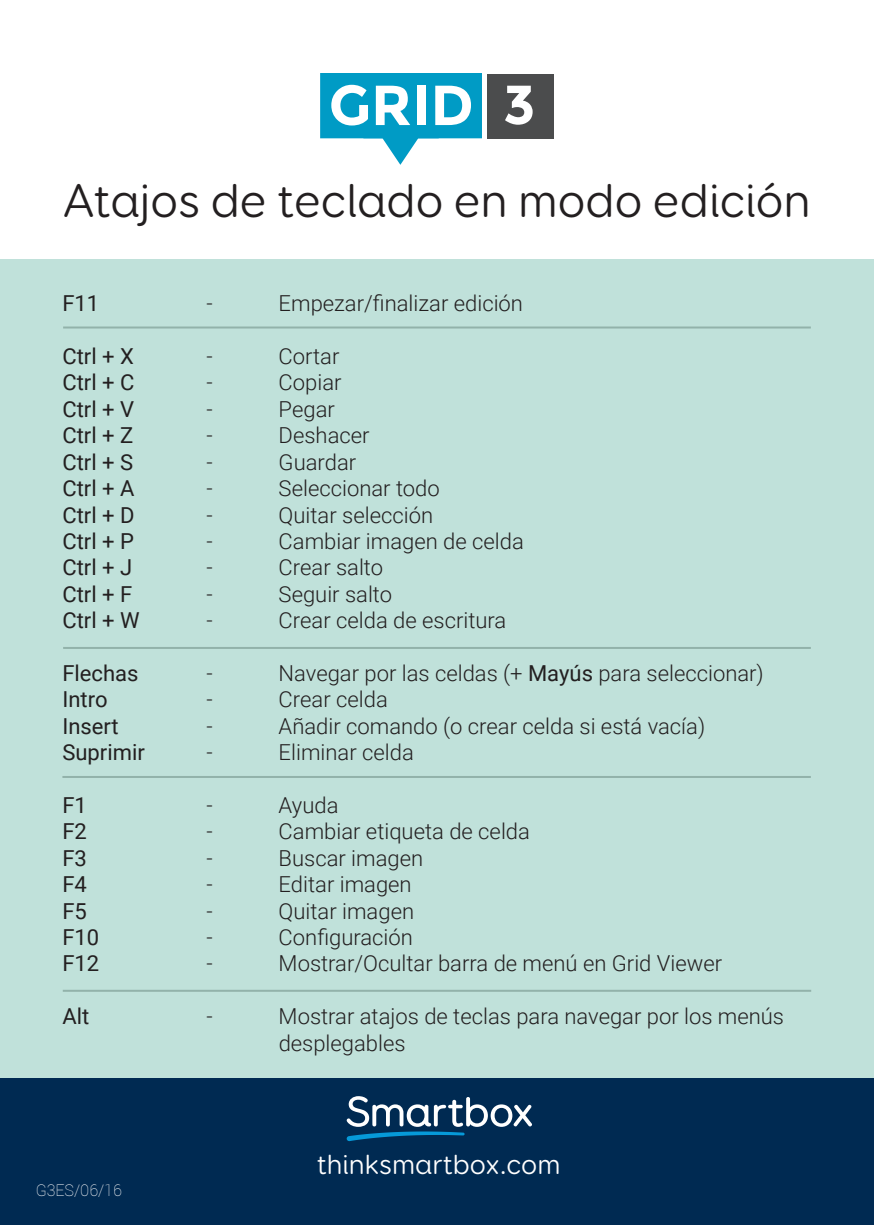
<style>
.page{position:relative;width:874px;height:1225px;background:#fff}
.page>*{position:absolute;margin:0;border:0;box-sizing:border-box;transform-origin:0 0}
.t1{font:48px "Booster Next FY";color:#231f20}
.t2{font:28px "Booster Next FY";color:#fff}
.Paragraph_Style_1{font:300 22px "Roboto";color:#231f20}
.Paragraph_Style_1-2{font:22px "Roboto";color:#231f20}
.Para{font:100 16px "Roboto";color:#fff}
.s1{font-weight:400}
</style>
<div class="page">
<div style="left:0;top:259px;width:873px;height:830px;background:#c0e1da"></div>
<div style="left:0;top:1078px;width:873px;height:147px;background:#002a52"></div>
<svg style="left:346px;top:1096px;width:185px;height:45px"></svg>
<hr style="left:63px;top:647px;width:747px;height:2px;background:#92b2aa">
<hr style="left:62px;top:776px;width:748px;height:2px;background:#92b2aa">
<div style="left:487px;top:74px;width:66px;height:64px;background:#4b4c4d"></div>
<svg style="left:505px;top:86px;width:27px;height:39px"></svg>
<svg style="left:320px;top:74px;width:161px;height:91px"></svg>
<hr style="left:63px;top:989px;width:747px;height:2px;background:#92b2aa">
<hr style="left:63px;top:326px;width:747px;height:2px;background:#92b2aa">
<p class="t1" style="left:62px;top:172px;width:749px">Atajos de teclado en modo edición</p>
<p class="Paragraph_Style_1-2" style="left:62px;top:288px;width:38px">F11</p>
<p class="Paragraph_Style_1" style="left:206px;top:288px;width:8px">-</p>
<p class="Paragraph_Style_1" style="left:278px;top:288px;width:246px">Empezar/finalizar edición</p>
<p class="Paragraph_Style_1-2" style="left:62px;top:341px;width:73px">Ctrl + X</p>
<p class="Paragraph_Style_1" style="left:206px;top:341px;width:8px">-</p>
<p class="Paragraph_Style_1" style="left:278px;top:341px;width:62px">Cortar</p>
<p class="Paragraph_Style_1-2" style="left:62px;top:367px;width:74px">Ctrl + C</p>
<p class="Paragraph_Style_1" style="left:206px;top:367px;width:8px">-</p>
<p class="Paragraph_Style_1" style="left:278px;top:367px;width:64px">Copiar</p>
<p class="Paragraph_Style_1-2" style="left:62px;top:393px;width:73px">Ctrl + V</p>
<p class="Paragraph_Style_1" style="left:206px;top:393px;width:8px">-</p>
<p class="Paragraph_Style_1" style="left:278px;top:393px;width:58px">Pegar</p>
<p class="Paragraph_Style_1-2" style="left:62px;top:420px;width:72px">Ctrl + Z</p>
<p class="Paragraph_Style_1" style="left:206px;top:420px;width:8px">-</p>
<p class="Paragraph_Style_1" style="left:278px;top:420px;width:92px">Deshacer</p>
<p class="Paragraph_Style_1-2" style="left:62px;top:446px;width:72px">Ctrl + S</p>
<p class="Paragraph_Style_1" style="left:206px;top:446px;width:8px">-</p>
<p class="Paragraph_Style_1" style="left:278px;top:446px;width:79px">Guardar</p>
<p class="Paragraph_Style_1-2" style="left:62px;top:473px;width:74px">Ctrl + A</p>
<p class="Paragraph_Style_1" style="left:206px;top:473px;width:8px">-</p>
<p class="Paragraph_Style_1" style="left:278px;top:473px;width:162px">Seleccionar todo</p>
<p class="Paragraph_Style_1-2" style="left:62px;top:499px;width:74px">Ctrl + D</p>
<p class="Paragraph_Style_1" style="left:206px;top:499px;width:8px">-</p>
<p class="Paragraph_Style_1" style="left:278px;top:499px;width:156px">Quitar selección</p>
<p class="Paragraph_Style_1-2" style="left:62px;top:525px;width:73px">Ctrl + P</p>
<p class="Paragraph_Style_1" style="left:206px;top:525px;width:8px">-</p>
<p class="Paragraph_Style_1" style="left:278px;top:525px;width:247px">Cambiar imagen de celda</p>
<p class="Paragraph_Style_1-2" style="left:62px;top:552px;width:71px">Ctrl + J</p>
<p class="Paragraph_Style_1" style="left:206px;top:552px;width:8px">-</p>
<p class="Paragraph_Style_1" style="left:278px;top:552px;width:106px">Crear salto</p>
<p class="Paragraph_Style_1-2" style="left:62px;top:578px;width:71px">Ctrl + F</p>
<p class="Paragraph_Style_1" style="left:206px;top:578px;width:8px">-</p>
<p class="Paragraph_Style_1" style="left:278px;top:578px;width:115px">Seguir salto</p>
<p class="Paragraph_Style_1-2" style="left:62px;top:605px;width:79px">Ctrl + W</p>
<p class="Paragraph_Style_1" style="left:206px;top:605px;width:8px">-</p>
<p class="Paragraph_Style_1" style="left:278px;top:605px;width:229px">Crear celda de escritura</p>
<p class="Paragraph_Style_1-2" style="left:62px;top:657px;width:78px">Flechas</p>
<p class="Paragraph_Style_1" style="left:206px;top:657px;width:8px">-</p>
<p class="Paragraph_Style_1" style="left:278px;top:657px;width:486px">Navegar por las celdas (+ <span class="s1">Mayús</span> para seleccionar)</p>
<p class="Paragraph_Style_1-2" style="left:62px;top:684px;width:47px">Intro</p>
<p class="Paragraph_Style_1" style="left:206px;top:684px;width:8px">-</p>
<p class="Paragraph_Style_1" style="left:278px;top:684px;width:111px">Crear celda</p>
<p class="Paragraph_Style_1-2" style="left:62px;top:710px;width:58px">Insert</p>
<p class="Paragraph_Style_1" style="left:206px;top:710px;width:8px">-</p>
<p class="Paragraph_Style_1" style="left:278px;top:710px;width:428px">Añadir comando (o crear celda si está vacía)</p>
<p class="Paragraph_Style_1-2" style="left:62px;top:737px;width:84px">Suprimir</p>
<p class="Paragraph_Style_1" style="left:206px;top:737px;width:8px">-</p>
<p class="Paragraph_Style_1" style="left:278px;top:737px;width:137px">Eliminar celda</p>
<p class="Paragraph_Style_1-2" style="left:62px;top:789px;width:26px">F1</p>
<p class="Paragraph_Style_1" style="left:206px;top:789px;width:8px">-</p>
<p class="Paragraph_Style_1" style="left:278px;top:789px;width:61px">Ayuda</p>
<p class="Paragraph_Style_1-2" style="left:62px;top:816px;width:26px">F2</p>
<p class="Paragraph_Style_1" style="left:206px;top:816px;width:8px">-</p>
<p class="Paragraph_Style_1" style="left:278px;top:816px;width:253px">Cambiar etiqueta de celda</p>
<p class="Paragraph_Style_1-2" style="left:62px;top:842px;width:26px">F3</p>
<p class="Paragraph_Style_1" style="left:206px;top:842px;width:8px">-</p>
<p class="Paragraph_Style_1" style="left:278px;top:842px;width:146px">Buscar imagen</p>
<p class="Paragraph_Style_1-2" style="left:62px;top:869px;width:26px">F4</p>
<p class="Paragraph_Style_1" style="left:206px;top:869px;width:8px">-</p>
<p class="Paragraph_Style_1" style="left:278px;top:869px;width:134px">Editar imagen</p>
<p class="Paragraph_Style_1-2" style="left:62px;top:895px;width:26px">F5</p>
<p class="Paragraph_Style_1" style="left:206px;top:895px;width:8px">-</p>
<p class="Paragraph_Style_1" style="left:278px;top:895px;width:137px">Quitar imagen</p>
<p class="Paragraph_Style_1-2" style="left:62px;top:921px;width:38px">F10</p>
<p class="Paragraph_Style_1" style="left:206px;top:921px;width:8px">-</p>
<p class="Paragraph_Style_1" style="left:278px;top:921px;width:136px">Configuración</p>
<p class="Paragraph_Style_1-2" style="left:62px;top:948px;width:38px">F12</p>
<p class="Paragraph_Style_1" style="left:206px;top:948px;width:8px">-</p>
<p class="Paragraph_Style_1" style="left:278px;top:948px;width:445px">Mostrar/Ocultar barra de menú en Grid Viewer</p>
<p class="Paragraph_Style_1-2" style="left:62px;top:1001px;width:28px">Alt</p>
<p class="Paragraph_Style_1" style="left:206px;top:1001px;width:8px">-</p>
<p class="Paragraph_Style_1" style="left:278px;top:1001px;width:506px">Mostrar atajos de teclas para navegar por los menús</p>
<p class="Paragraph_Style_1" style="left:278px;top:1027px;width:128px">desplegables</p>
<p class="Para" style="left:36px;top:1179px;width:87px">G3ES/06/16</p>
<p class="t2" style="left:316px;top:1147px;width:245px">thinksmartbox.com</p>
</div>
